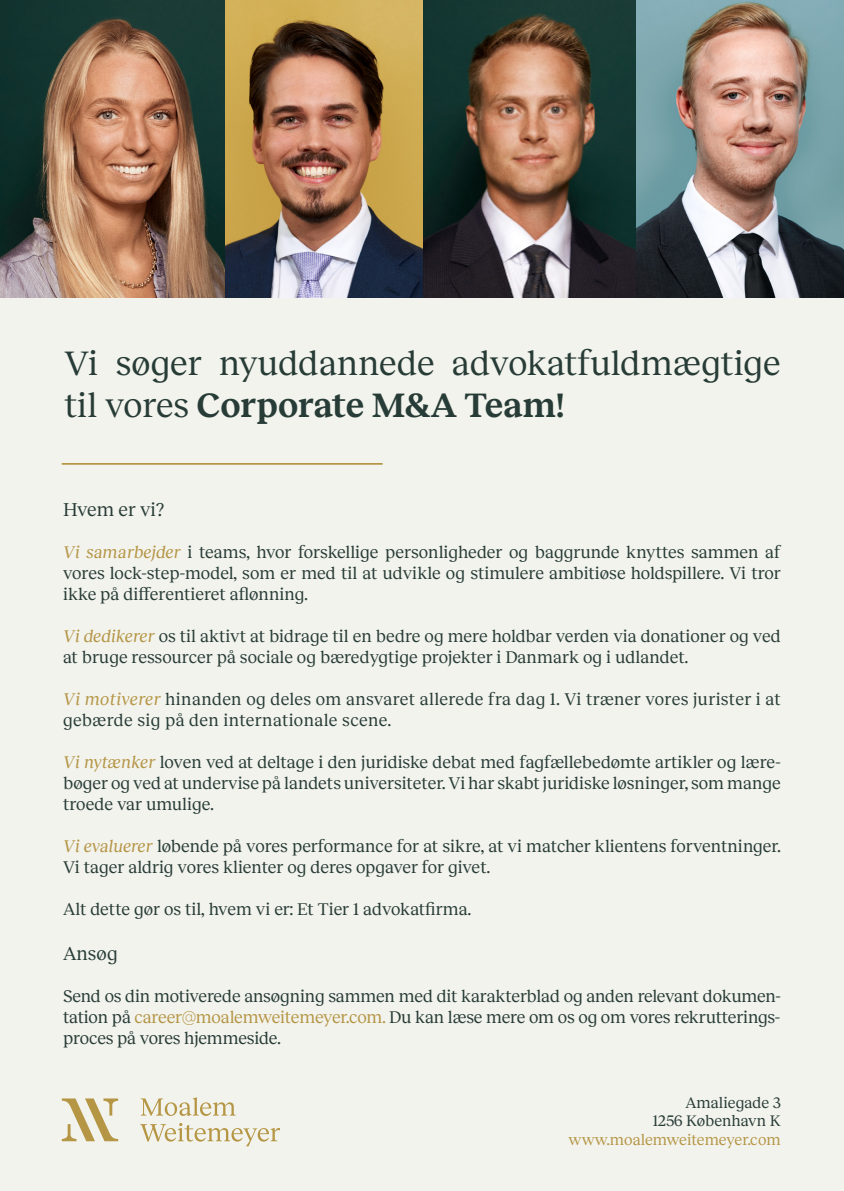
<style>
.page{position:relative;width:844px;height:1191px;background:#fff}
.page>*{position:absolute;margin:0;border:0;box-sizing:border-box;transform-origin:0 0}
.t1{font:35px/42px "Reckless";color:#283c37}
.t2{font:19.25px "Reckless";letter-spacing:-.005em;color:#283c37}
.t3{font:17.5px/21px "Reckless";letter-spacing:-.005em;color:#283c37}
.t4{font:17.5px/21px "Reckless";letter-spacing:.015em;color:#283c37}
.t5{font:15.75px "Reckless";color:#283c37}
.t6{font:15.75px "Reckless";letter-spacing:-.005em;color:#b49646}
.s1{font-weight:600}
.s2{font-style:italic;color:#b49646}
.s3{color:#b49646}
</style>
<div class="page">
<div style="left:0;top:0;width:843px;height:1191px;background:#f3f3ed"></div>
<svg style="left:140px;top:1123px;width:140px;height:23px"></svg>
<svg style="left:141px;top:1097px;width:94px;height:19px"></svg>
<svg style="left:62px;top:1098px;width:56px;height:43px"></svg>
<img style="left:208px;top:0;width:635px;height:298px">
<img style="left:0;top:0;width:224px;height:297px">
<hr style="left:62px;top:463px;width:320px;height:2px;background:#b49646">
<p class="t1" style="left:64px;top:340px;width:717px">Vi søger nyuddannede advokatfuldmægtige til vores <span class="s1">Corporate M&amp;A Team!</span></p>
<p class="t2" style="left:63px;top:496px;width:103px">Hvem er vi?</p>
<p class="t3" style="left:63px;top:541px;width:719px;text-align:justify"><span class="s2">Vi samarbejder</span> i teams, hvor forskellige personligheder og baggrunde knyttes sammen af vores lock-step-model, som er med til at udvikle og stimulere ambitiøse holdspillere. Vi tror ikke på differentieret aflønning.</p>
<p class="t3" style="left:63px;top:625px;width:719px"><span class="s2">Vi dedikerer</span> os til aktivt at bidrage til en bedre og mere holdbar verden via donationer og ved at bruge ressourcer på sociale og bæredygtige projekter i Danmark og i udlandet.</p>
<p class="t4" style="left:63px;top:688px;width:719px"><span class="s2">Vi motiverer</span> hinanden og deles om ansvaret allerede fra dag 1. Vi træner vores jurister i at gebærde sig på den internationale scene.</p>
<p class="t3" style="left:63px;top:751px;width:719px;text-align:justify"><span class="s2">Vi nytænker</span> loven ved at deltage i den juridiske debat med fagfællebedømte artikler og lære&shy;bøger og ved at undervise på landets universiteter. Vi har skabt juridiske løsninger, som mange troede var umulige.</p>
<p class="t3" style="left:63px;top:835px;width:719px"><span class="s2">Vi evaluerer</span> løbende på vores performance for at sikre, at vi matcher klientens forventninger.<br>Vi tager aldrig vores klienter og deres opgaver for givet.</p>
<p class="t3" style="left:63px;top:898px;width:409px">Alt dette gør os til, hvem vi er: Et Tier 1 advokatfirma.</p>
<p class="t2" style="left:63px;top:939px;width:56px">Ansøg</p>
<p class="t3" style="left:63px;top:984px;width:719px">Send os din motiverede ansøgning sammen med dit karakterblad og anden relevant dokumen&shy;tation på <span class="s3">career@moalemweitemeyer.com.</span> Du kan læse mere om os og om vores rekrutterings-</p>
<p class="t3" style="left:63px;top:1026px;width:219px">proces på vores hjemmeside.</p>
<p class="t5" style="left:685px;top:1090px;width:97px">Amaliegade 3</p>
<p class="t5" style="left:652px;top:1109px;width:130px">1256 København K</p>
<p class="t6" style="left:568px;top:1128px;width:214px">www.moalemweitemeyer.com</p>
</div>
